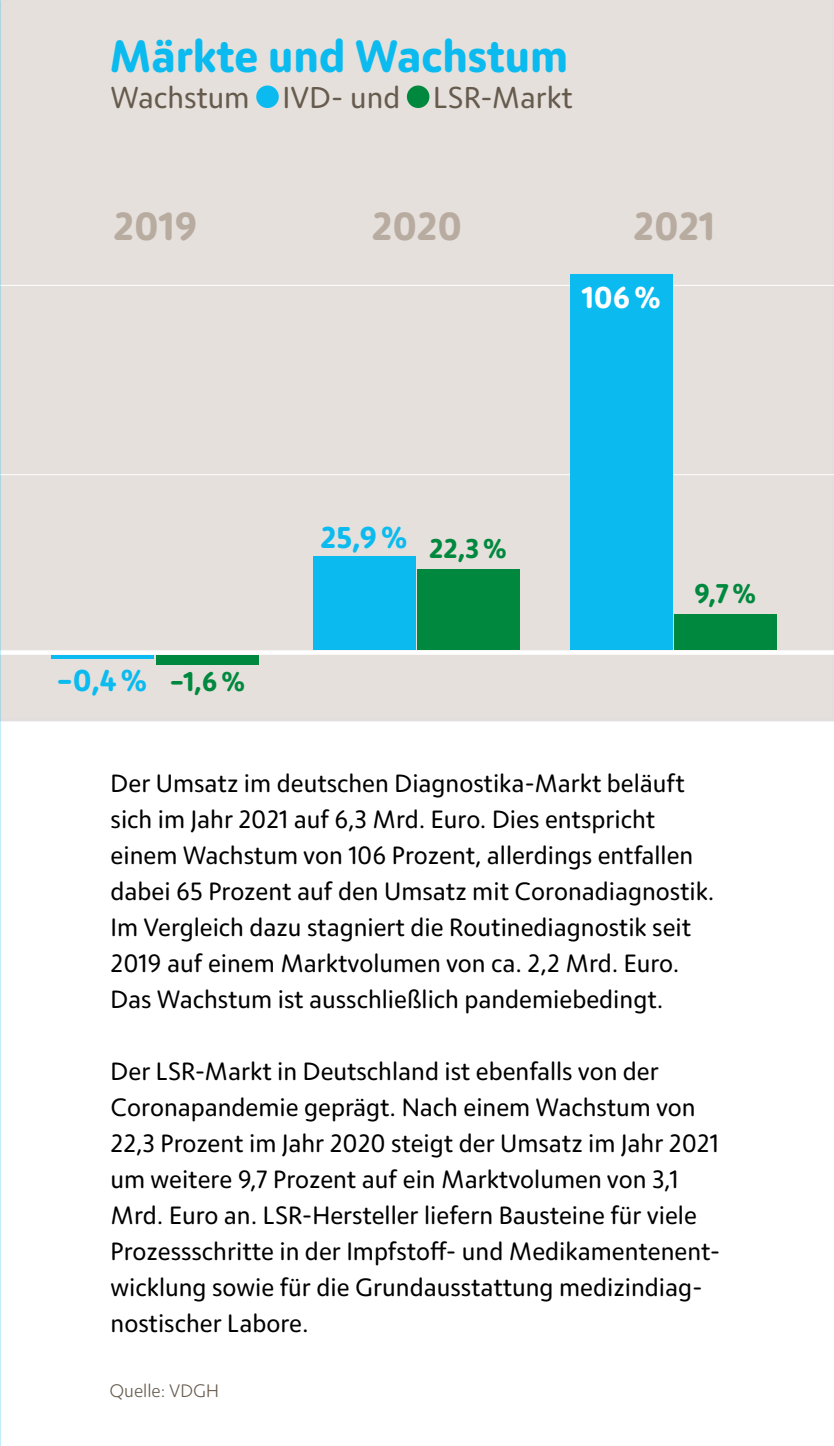
<style>
.page{position:relative;width:834px;height:1446px;background:#fff}
.page>*{position:absolute;margin:0;border:0;box-sizing:border-box;transform-origin:0 0}
.t1{font:700 45px "Moniker";color:#0bbbef}
.t2{font:700 39px "Moniker";color:#b8aca0}
.t3{font:30px "Moniker";color:#665b4d}
.t4{font:700 30px "Moniker";color:#0bbbef}
.t5{font:700 30px "Moniker";color:#fff}
.t6{font:700 27px "Moniker";color:#00893e}
.t7{font:24.9px/36px "Moniker";color:#000}
.t8{font:300 18px "Moniker";color:#665b4d}
</style>
<div class="page">
<div style="left:0;top:0;width:833px;height:721px;background:#e5e0dc"></div>
<div style="left:256px;top:85px;width:23px;height:23px;background:#0bbbef;border-radius:50%"></div>
<div style="left:407px;top:85px;width:22px;height:23px;background:#00893e;border-radius:50%"></div>
<div style="left:0;top:650px;width:833px;height:5px;background:#fff"></div>
<hr style="left:0;top:285px;width:833px;height:1px;background:#fff">
<hr style="left:0;top:474px;width:833px;height:1px;background:#fff">
<hr style="left:51px;top:655px;width:102px;height:3px;background:#0bbbef">
<div style="left:313px;top:557px;width:102px;height:93px;background:#0bbbef"></div>
<div style="left:570px;top:274px;width:102px;height:376px;background:#0bbbef"></div>
<div style="left:417px;top:569px;width:102px;height:81px;background:#00893e"></div>
<div style="left:674px;top:614px;width:102px;height:36px;background:#00893e"></div>
<div style="left:156px;top:655px;width:103px;height:9px;background:#00893e"></div>
<h1 class="t1" style="left:109px;top:25px;width:460px">Märkte und Wachstum</h1>
<p class="t3" style="left:111px;top:78px;width:463px">Wachstum IVD- und LSR-Markt</p>
<h2 class="t2" style="left:113px;top:200px;width:86px">2019</h2>
<h2 class="t2" style="left:372px;top:200px;width:92px">2020</h2>
<h2 class="t2" style="left:633px;top:200px;width:83px">2021</h2>
<p class="t5" style="left:581px;top:277px;width:81px">106%</p>
<p class="t4" style="left:57px;top:660px;width:92px">–0,4%</p>
<p class="t6" style="left:170px;top:663px;width:77px">–1,6%</p>
<p class="t4" style="left:320px;top:517px;width:89px">25,9%</p>
<p class="t6" style="left:429px;top:530px;width:79px">22,3%</p>
<p class="t6" style="left:694px;top:575px;width:64px">9,7%</p>
<p class="t7" style="left:111px;top:764px;width:605px">Der Umsatz im deutschen Diagnostika-Markt beläuft sich im Jahr 2021 auf 6,3 Mrd. Euro. Dies entspricht einem Wachstum von 106 Prozent, allerdings entfallen dabei 65 Prozent auf den Umsatz mit Coronadiagnostik.<br>Im Vergleich dazu stagniert die Routinediagnostik seit 2019 auf einem Marktvolumen von ca. 2,2 Mrd. Euro.<br>Das Wachstum ist ausschließlich pandemiebedingt.</p>
<p class="t7" style="left:111px;top:1053px;width:611px">Der LSR-Markt in Deutschland ist ebenfalls von der Coronapandemie geprägt. Nach einem Wachstum von 22,3 Prozent im Jahr 2020 steigt der Umsatz im Jahr 2021 um weitere 9,7 Prozent auf ein Marktvolumen von 3,1<br>Mrd. Euro an. LSR-Hersteller liefern Bausteine für viele Prozessschritte in der Impfstoff- und Medikamentenent&shy;wicklung sowie für die Grundausstattung medizindiag&shy;nostischer Labore.</p>
<p class="t8" style="left:109px;top:1379px;width:111px">Quelle: VDGH</p>
</div>
